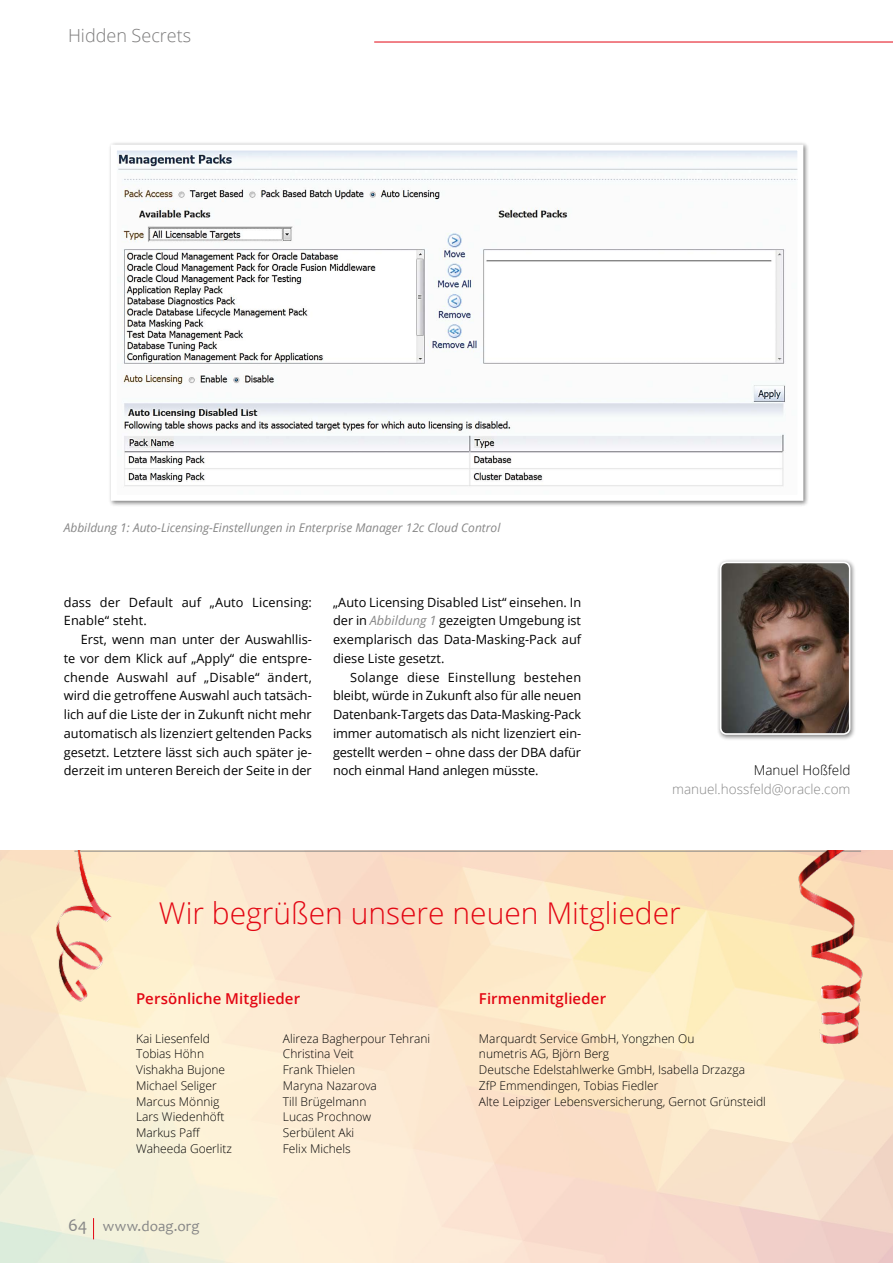
<style>
.page{position:relative;width:893px;height:1263px;background:#fff}
.page>*{position:absolute;margin:0;border:0;box-sizing:border-box;transform-origin:0 0}
.t1{font:300 30px "Open Sans";color:#e30613}
.t2{font:300 18px "Open Sans";color:#7c7b7b}
.t3{font:600 15px "Open Sans";letter-spacing:.005em;color:#e30613}
.t4{font:15px "Candara";letter-spacing:.01em;color:#878787}
.t5{font:300 13.5px "Open Sans";color:#878787}
.t6{font:300 13.5px "Open Sans";color:#000}
.t7{font:12.75px/18.8px "Open Sans";color:#000;text-align:justify}
.t8{font:300 12px/15.8px "Open Sans";color:#000}
.t9{font:italic 12px "Open Sans";color:#878787}
.s1{font-style:italic;color:#878787}
.s2{font-size:18px}
</style>
<div class="page">
<hr style="left:374px;top:42px;width:519px;height:1px;background:#e30613">
<img style="left:0;top:850px;width:893px;height:413px">
<svg style="left:93px;top:1218px;width:1px;height:21px"></svg>
<svg style="left:110px;top:143px;width:696px;height:361px"></svg>
<div style="left:717px;top:558px;width:139px;height:183px;background:#000;opacity:.5"></div>
<img style="left:721px;top:563px;width:128px;height:169px">
<div style="left:720px;top:562px;width:130px;height:173px;border:2px solid #fff;border-radius:6px"></div>
<hr style="left:74px;top:851px;width:787px;height:1px;background:#878787">
<img style="left:796px;top:851px;width:68px;height:197px">
<img style="left:55px;top:851px;width:57px;height:153px">
<h2 class="t2" style="left:68px;top:24px;width:125px">Hidden Secrets</h2>
<p class="t9" style="left:64px;top:519px;width:438px">Abbildung 1: Auto-Licensing-Einstellungen in Enterprise Manager 12c Cloud Control</p>
<p class="t7" style="left:64px;top:592px;width:250px">dass der Default auf „Auto Licensing:<br>Enable“ steht.</p>
<p class="t7" style="left:64px;top:630px;width:250px;text-indent:17px">Erst, wenn man unter der Auswahllis&shy;te vor dem Klick auf „Apply“ die entspre&shy;chende Auswahl auf „Disable“ ändert, wird die getroffene Auswahl auch tatsäch&shy;lich auf die Liste der in Zukunft nicht mehr automatisch als lizenziert geltenden Packs gesetzt. Letztere lässt sich auch später je&shy;derzeit im unteren Bereich der Seite in der</p>
<p class="t7" style="left:333px;top:592px;width:250px">„Auto Licensing Disabled List“ einsehen. In der in <span class="s1">Abbildung 1</span> gezeigten Umgebung ist exemplarisch das Data-Masking-Pack auf diese Liste gesetzt.</p>
<p class="t7" style="left:333px;top:667px;width:250px;text-indent:17px">Solange diese Einstellung bestehen bleibt, würde in Zukunft also für alle neuen Datenbank-Targets das Data-Masking-Pack immer automatisch als nicht lizenziert ein&shy;gestellt werden – ohne dass der DBA dafür noch einmal Hand anlegen müsste.</p>
<p class="t6" style="left:754px;top:761px;width:98px">Manuel Hoßfeld</p>
<p class="t5" style="left:672px;top:780px;width:180px">manuel.hossfeld@oracle.com</p>
<h1 class="t1" style="left:159px;top:892px;width:523px">Wir begrüßen unsere neuen Mitglieder</h1>
<p class="t3" style="left:136px;top:988px;width:166px">Persönliche Mitglieder</p>
<p class="t3" style="left:479px;top:988px;width:129px">Firmenmitglieder</p>
<p class="t8" style="left:136px;top:1030px;width:97px">Kai Liesenfeld<br>Tobias Höhn<br>Vishakha Bujone<br>Michael Seliger<br>Marcus Mönnig<br>Lars Wiedenhöft<br>Markus Paff<br>Waheeda Goerlitz</p>
<p class="t8" style="left:283px;top:1030px;width:149px">Alireza Bagherpour Tehrani<br>Christina Veit<br>Frank Thielen<br>Maryna Nazarova<br>Till Brügelmann<br>Lucas Prochnow<br>Serbülent Aki<br>Felix Michels</p>
<p class="t8" style="left:479px;top:1030px;width:288px">Marquardt Service GmbH, Yongzhen Ou<br>numetris AG, Björn Berg<br>Deutsche Edelstahlwerke GmbH, Isabella Drzazga<br>ZfP Emmendingen, Tobias Fiedler<br>Alte Leipziger Lebensversicherung, Gernot Grünsteidl</p>
<p class="t4" style="left:68px;top:1217px;width:133px"><span class="s2">64</span> www.doag.org</p>
</div>
